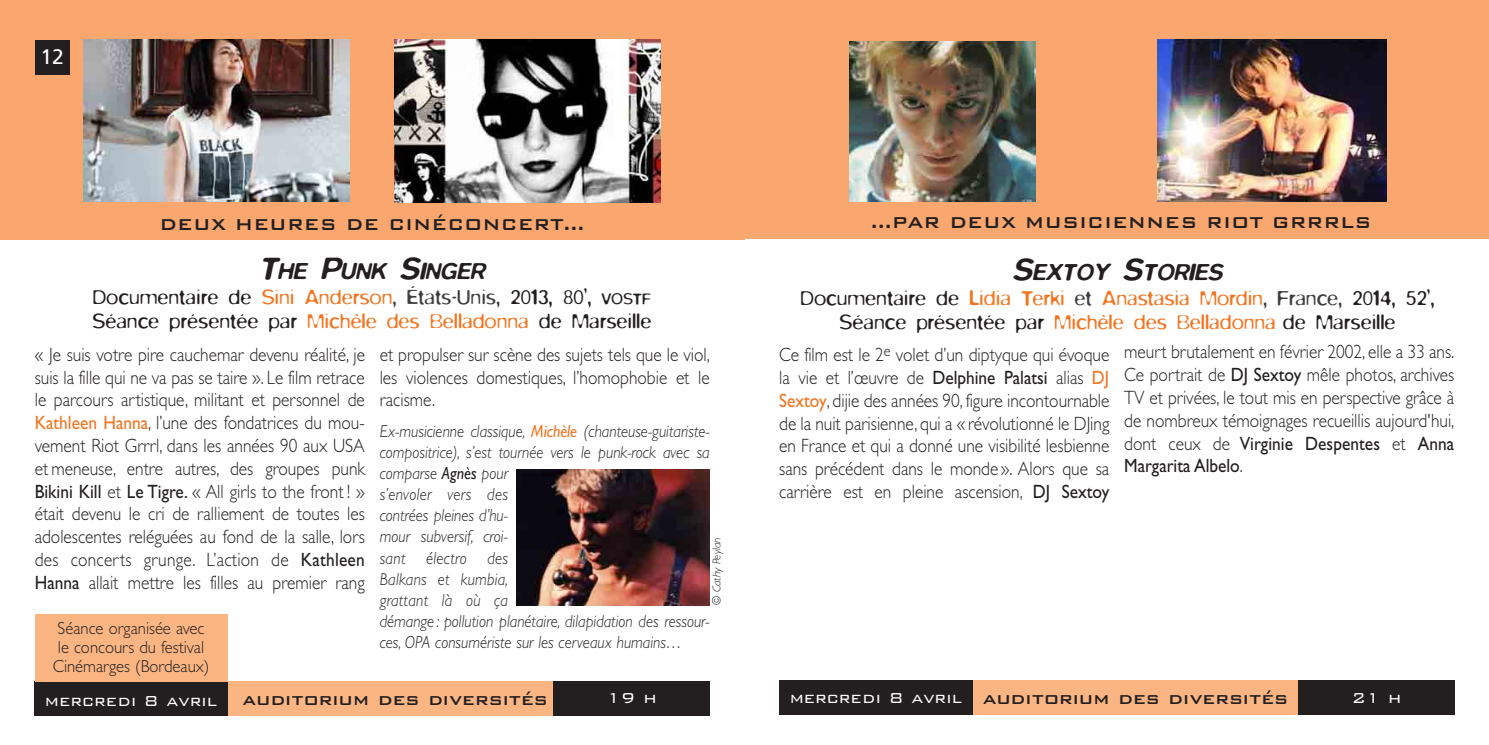
<style>
.page{position:relative;width:1489px;height:745px;background:#fff}
.page>*{position:absolute;margin:0;border:0;box-sizing:border-box;transform-origin:0 0}
.t1{font:italic 500 23.62px "Blur";color:#231f20}
.t2{font:300 22.75px/24.5px "Blur";color:#231f20;text-align:center}
.t3{font:500 21px "Bank Gothic";color:#231f20}
.t4{font:21px "Frutiger";color:#fff}
.t5{font:300 19.25px/22.8px "Gill Sans";color:#231f20;text-align:justify;scale:.9 1}
.t6{font:300 19.25px "Bank Gothic";color:#fff}
.t7{font:italic 300 17.5px/21px "Gill Sans";color:#231f20;scale:.9 1}
.t8{font:300 17.5px/19.2px "Gill Sans";color:#231f20;scale:.95 1}
.t9{font:italic 300 11.38px "Gill Sans";color:#231f20}
.s1{font-size:31.5px}
.s2{color:#f47521}
.s3{color:#3e3e3f}
.s4{font-size:17.15px}
.s5{font-weight:400;color:#f47521}
.s6{font-weight:400}
.s7{font-weight:300;font-size:19.25px;color:#fff}
</style>
<div class="page">
<div style="left:732px;top:0;width:756px;height:239px;background:#f9a76f"></div>
<img style="left:849px;top:41px;width:186px;height:161px">
<img style="left:1157px;top:39px;width:228px;height:163px">
<div style="left:971px;top:680px;width:327px;height:34px;background:#fab583"></div>
<div style="left:1298px;top:680px;width:156px;height:34px;background:#231f20"></div>
<div style="left:779px;top:680px;width:193px;height:34px;background:#231f20"></div>
<div style="left:227px;top:680px;width:327px;height:35px;background:#fab583"></div>
<div style="left:553px;top:680px;width:156px;height:35px;background:#231f20"></div>
<div style="left:34px;top:680px;width:194px;height:35px;background:#231f20"></div>
<div style="left:0;top:0;width:745px;height:239px;background:#f9a76f"></div>
<img style="left:84px;top:40px;width:265px;height:161px">
<img style="left:395px;top:40px;width:265px;height:162px">
<img style="left:516px;top:469px;width:193px;height:136px">
<div style="left:35px;top:613px;width:192px;height:68px;background:#fab583"></div>
<div style="left:35px;top:40px;width:34px;height:34px;background:#231f20"></div>
<p class="t4" style="left:40px;top:48px;width:25px">12</p>
<p class="t3" style="left:159px;top:208px;width:426px">DEUX HEURES DE CINÉCONCERT…</p>
<p class="t1" style="left:259px;top:257px;width:231px"><span class="s1">T</span>HE <span class="s1">P</span>UNK <span class="s1">S</span>INGER</p>
<p class="t2" style="left:92px;top:283px;width:561px;text-align:left">Documentaire de <span class="s2">Sini Anderson</span><span class="s3">, États-Unis,</span> 2013, 80’, <span class="s4">VOSTF<br></span>Séance présentée par <span class="s2">Michèle des Belladonna</span> de Marseille</p>
<p class="t5" style="left:35px;top:344px;width:368px">« Je suis votre pire cauchemar devenu réalité, je suis la fille qui ne va pas se taire ». Le film retrace le parcours artistique, militant et personnel de <span class="s5">Kathleen Hanna</span>, l’une des fondatrices du mou&shy;vement Riot Grrrl, dans les années 90 aux USA et meneuse, entre autres, des groupes punk <span class="s6">Bikini Kill</span> et <span class="s6">Le Tigre.</span> « All girls to the front ! » était devenu le cri de ralliement de toutes les adolescentes reléguées au fond de la salle, lors des concerts grunge. L’action de <span class="s6">Kathleen Hanna</span> allait mettre les filles au premier rang</p>
<p class="t5" style="left:380px;top:344px;width:368px">et propulser sur scène des sujets tels que le viol, les violences domestiques, l’homophobie et le racisme.</p>
<p class="t7" style="left:379px;top:422px;width:368px">Ex-musicienne classique, <span class="s5">Michèle</span> (chanteuse-guitariste&shy;compositrice), s’est tournée vers le punk-rock avec sa comparse <span class="s6">Agnès</span> pour<br>s’envoler vers des<br>contrées pleines d’hu-<br>mour subversif, croi-<br>sant électro des<br>Balkans et kumbia,<br>grattant là où ça<br>démange : pollution planétaire, dilapidation des ressour&shy;ces, OPA consumériste sur les cerveaux humains…</p>
<p class="t9" style="left:712px;top:604px;width:69px;rotate:-90deg">© Cathy Peylan</p>
<p class="t8" style="left:53px;top:619px;width:166px">Séance organisée avec le concours du festival<br>Cinémarges (Bordeaux)</p>
<p class="t3" style="left:45px;top:682px;width:504px"><span class="s7">mercredi 8 avril</span> auditorium des diversités</p>
<p class="t6" style="left:606px;top:683px;width:52px">19 h</p>
<p class="t3" style="left:870px;top:206px;width:502px">…PAR DEUX MUSICIENNES RIOT GRRRLS</p>
<p class="t1" style="left:1012px;top:258px;width:215px"><span class="s1">S</span>EXTOY <span class="s1">S</span>TORIES</p>
<p class="t2" style="left:800px;top:284px;width:635px">Documentaire de <span class="s2">Lidia Terki</span> <span class="s3">et</span> <span class="s2">Anastasia Mordin</span><span class="s3">, France,</span> 2014, 52’,<br>Séance présentée par <span class="s2">Michèle des Belladonna</span> de Marseille</p>
<p class="t5" style="left:779px;top:345px;width:368px">Ce film est le 2<sup>e</sup> volet d’un diptyque qui évoque la vie et l’œuvre de <span class="s6">Delphine Palatsi</span> alias <span class="s5">DJ Sextoy</span>, dijie des années 90, figure incontournable de la nuit parisienne, qui a « révolutionné le DJing en France et qui a donné une visibilité lesbienne sans précédent dans le monde ». Alors que sa carrière est en pleine ascension, <span class="s6">DJ Sextoy</span></p>
<p class="t5" style="left:1124px;top:342px;width:368px">meurt brutalement en février 2002, elle a 33 ans.<br>Ce portrait de <span class="s6">DJ Sextoy</span> mêle photos, archives TV et privées, le tout mis en perspective grâce à de nombreux témoignages recueillis aujourd'hui, dont ceux de <span class="s6">Virginie Despentes</span> et <span class="s6">Anna Margarita Albelo</span>.</p>
<p class="t3" style="left:789px;top:682px;width:500px"><span class="s7">mercredi 8 avril</span> auditorium des diversités</p>
<p class="t6" style="left:1351px;top:683px;width:52px">21 h</p>
</div>
